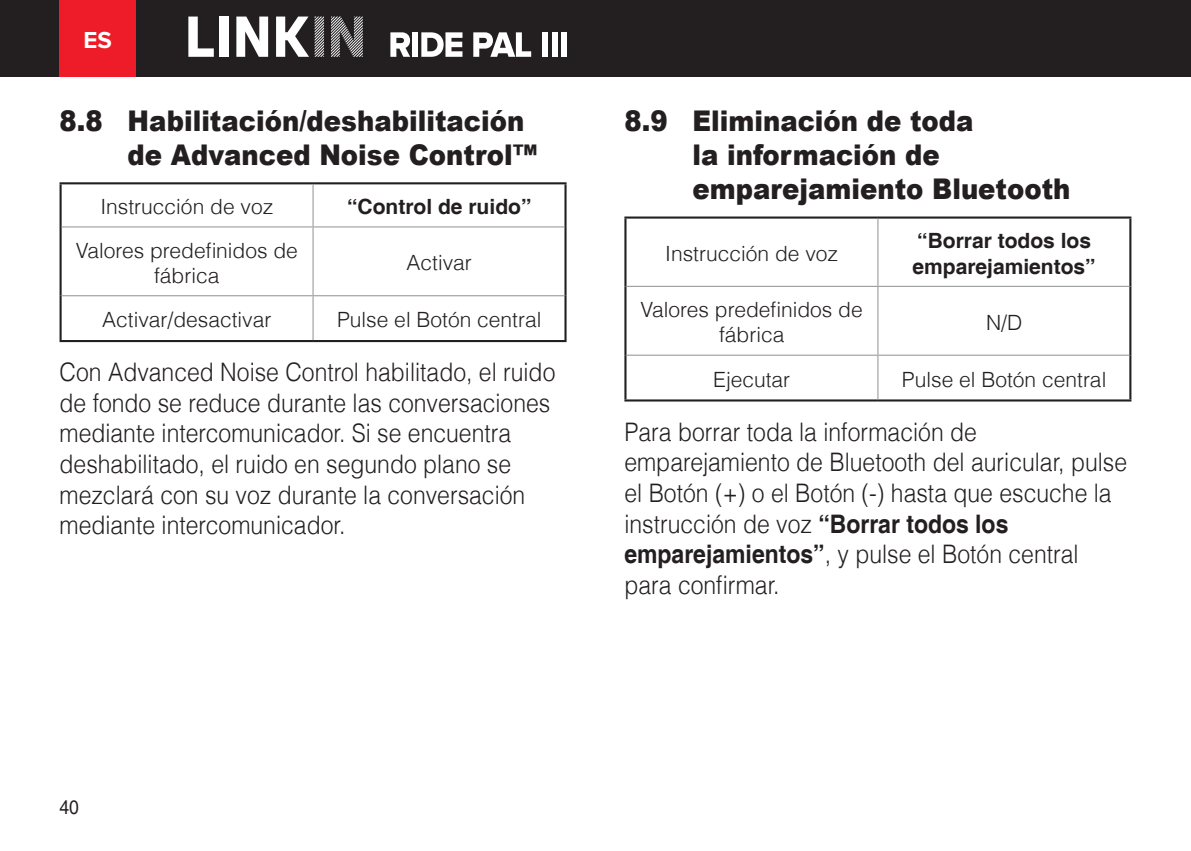
<style>
.page{position:relative;width:1191px;height:851px;background:#fff}
.page>*{position:absolute;margin:0;border:0;box-sizing:border-box;transform-origin:0 0}
.t1{font:900 28.5px/34.2px "Arial";color:#231f20;scale:.91 1}
.t2{font:300 25.5px/30.6px "Helvetica LT";color:#231f20;scale:.9 1}
.t3{font:700 24px "Proxima Nova";color:#fff}
.t4{font:300 21px/25.2px "Helvetica LT";color:#231f20;text-align:center}
.t5{font:700 21px/25.2px "Helvetica";color:#231f20}
.t6{font:19.5px "Helvetica";color:#231f20;scale:.9 1}
.s1{font-family:"Helvetica";font-weight:700}
</style>
<div class="page">
<div style="left:0;top:0;width:1191px;height:77px;background:#231f20"></div>
<svg style="left:188px;top:17px;width:26px;height:40px"></svg>
<div style="left:219px;top:17px;width:9px;height:40px;background:#fff"></div>
<svg style="left:236px;top:17px;width:32px;height:40px"></svg>
<svg style="left:276px;top:17px;width:33px;height:40px"></svg>
<svg style="left:315px;top:17px;width:9px;height:40px"></svg>
<svg style="left:331px;top:17px;width:32px;height:40px"></svg>
<svg style="left:390px;top:32px;width:20px;height:25px"></svg>
<div style="left:412px;top:32px;width:6px;height:25px;background:#fff"></div>
<svg style="left:421px;top:32px;width:41px;height:25px"></svg>
<svg style="left:473px;top:32px;width:58px;height:25px"></svg>
<div style="left:60px;top:0;width:76px;height:77px;background:#ee1c28"></div>
<div style="left:542px;top:32px;width:6px;height:25px;background:#fff"></div>
<div style="left:551px;top:32px;width:6px;height:25px;background:#fff"></div>
<div style="left:561px;top:32px;width:6px;height:25px;background:#fff"></div>
<hr style="left:60px;top:182px;width:253px;height:2px;background:#231f20">
<hr style="left:60px;top:184px;width:2px;height:43px;background:#231f20">
<hr style="left:313px;top:182px;width:253px;height:2px;background:#231f20">
<hr style="left:564px;top:184px;width:2px;height:43px;background:#231f20">
<hr style="left:60px;top:227px;width:2px;height:69px;background:#231f20">
<hr style="left:564px;top:227px;width:2px;height:69px;background:#231f20">
<hr style="left:60px;top:296px;width:2px;height:44px;background:#231f20">
<hr style="left:564px;top:296px;width:2px;height:44px;background:#231f20">
<hr style="left:60px;top:340px;width:253px;height:2px;background:#231f20">
<hr style="left:313px;top:340px;width:253px;height:2px;background:#231f20">
<hr style="left:312px;top:184px;width:1px;height:42px;background:#939598">
<hr style="left:62px;top:226px;width:251px;height:1px;background:#939598">
<hr style="left:313px;top:226px;width:251px;height:1px;background:#939598">
<hr style="left:312px;top:227px;width:1px;height:68px;background:#939598">
<hr style="left:62px;top:295px;width:251px;height:1px;background:#939598">
<hr style="left:313px;top:295px;width:251px;height:1px;background:#939598">
<hr style="left:312px;top:296px;width:1px;height:44px;background:#939598">
<hr style="left:624px;top:216px;width:254px;height:2px;background:#231f20">
<hr style="left:624px;top:218px;width:2px;height:68px;background:#231f20">
<hr style="left:878px;top:216px;width:253px;height:2px;background:#231f20">
<hr style="left:1129px;top:218px;width:2px;height:68px;background:#231f20">
<hr style="left:624px;top:286px;width:2px;height:69px;background:#231f20">
<hr style="left:1129px;top:286px;width:2px;height:69px;background:#231f20">
<hr style="left:624px;top:355px;width:2px;height:44px;background:#231f20">
<hr style="left:1129px;top:355px;width:2px;height:44px;background:#231f20">
<hr style="left:624px;top:399px;width:254px;height:2px;background:#231f20">
<hr style="left:878px;top:399px;width:253px;height:2px;background:#231f20">
<hr style="left:877px;top:218px;width:1px;height:68px;background:#939598">
<hr style="left:626px;top:286px;width:252px;height:1px;background:#939598">
<hr style="left:878px;top:286px;width:251px;height:1px;background:#939598">
<hr style="left:877px;top:287px;width:1px;height:67px;background:#939598">
<hr style="left:626px;top:354px;width:252px;height:1px;background:#939598">
<hr style="left:878px;top:354px;width:251px;height:1px;background:#939598">
<hr style="left:877px;top:355px;width:1px;height:44px;background:#939598">
<p class="t3" style="left:84px;top:26px;width:30px">ES</p>
<p class="t1" style="left:128px;top:103px;width:452px;text-indent:-68px">8.8 Habilitación/deshabilitación de Advanced Noise Control™</p>
<p class="t4" style="left:100px;top:194px;width:174px">Instrucción de voz</p>
<p class="t5" style="left:347px;top:195px;width:186px">“Control de ruido”</p>
<p class="t4" style="left:76px;top:237px;width:224px">Valores predefinidos de fábrica</p>
<p class="t4" style="left:406px;top:250px;width:67px">Activar</p>
<p class="t4" style="left:102px;top:307px;width:171px">Activar/desactivar</p>
<p class="t4" style="left:337px;top:307px;width:206px">Pulse el Botón central</p>
<p class="t2" style="left:60px;top:356px;width:552px">Con Advanced Noise Control habilitado, el ruido de fondo se reduce durante las conversaciones mediante intercomunicador. Si se encuentra deshabilitado, el ruido en segundo plano se mezclará con su voz durante la conversación mediante intercomunicador.</p>
<p class="t1" style="left:692px;top:103px;width:417px;text-indent:-68px">8.9 Eliminación de toda<br>la información de emparejamiento Bluetooth</p>
<p class="t4" style="left:665px;top:241px;width:174px">Instrucción de voz</p>
<p class="t4" style="left:640px;top:297px;width:224px">Valores predefinidos de fábrica</p>
<p class="t5" style="left:912px;top:229px;width:185px">“Borrar todos los emparejamientos”</p>
<p class="t4" style="left:986px;top:309px;width:38px">N/D</p>
<p class="t4" style="left:713px;top:366px;width:79px">Ejecutar</p>
<p class="t4" style="left:902px;top:366px;width:206px">Pulse el Botón central</p>
<p class="t2" style="left:624px;top:416px;width:560px">Para borrar toda la información de emparejamiento de Bluetooth del auricular, pulse el Botón (+) o el Botón (-) hasta que escuche la instrucción de voz <span class="s1">“Borrar todos los emparejamientos”</span>, y pulse el Botón central para confirmar.</p>
<p class="t6" style="left:60px;top:795px;width:23px">40</p>
</div>
